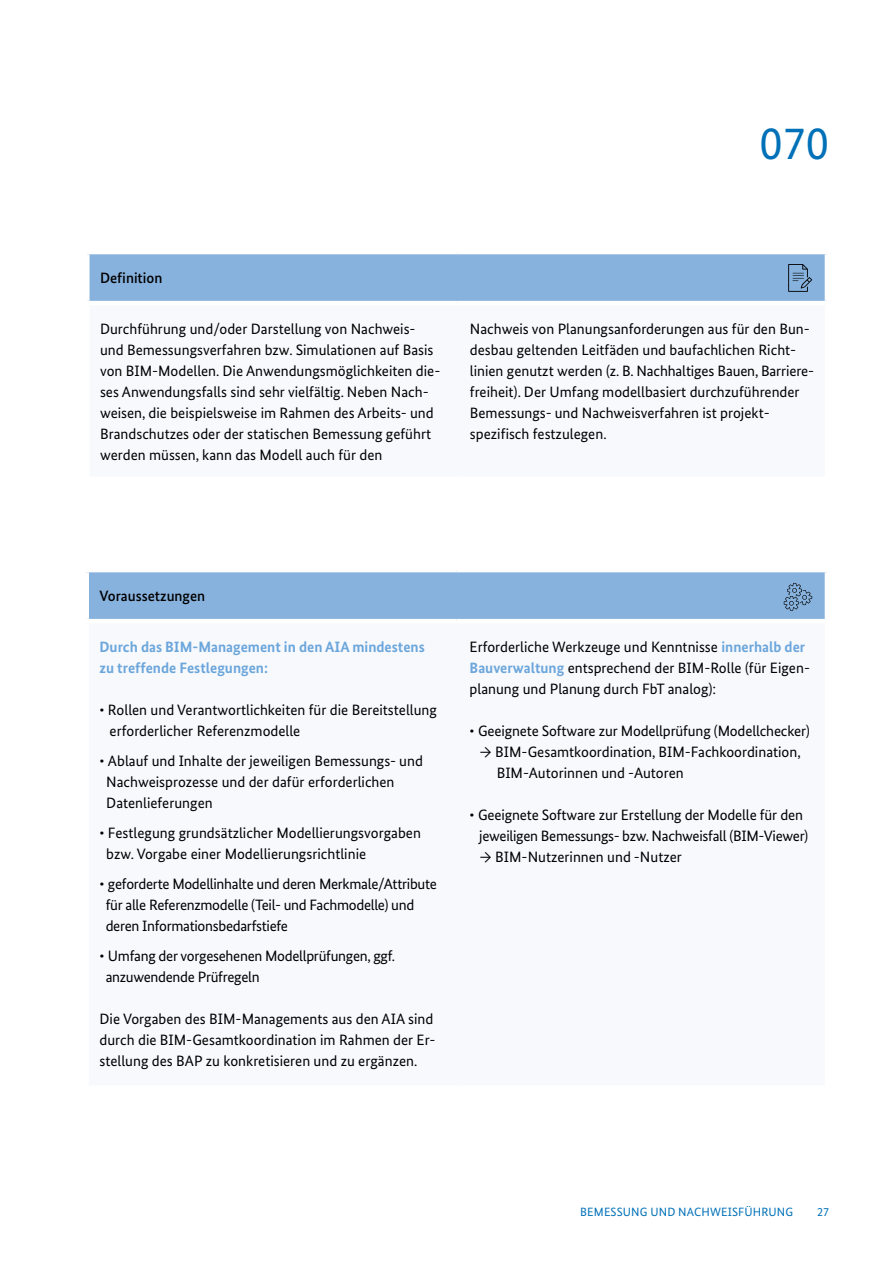
<style>
.page{position:relative;width:893px;height:1263px;background:#fff}
.page>*{position:absolute;margin:0;border:0;box-sizing:border-box;transform-origin:0 0}
.t1{font:46.5px "Bundes Sans";color:#0071b8}
.t2{font:15px/21px "Bundes Sans";color:#000}
.t3{font:15px/21px "Bundes Sans";letter-spacing:-.02em;color:#000}
.t4{font:700 15px/21px "Bundes Sans";color:#6ca6db}
.t5{font:500 15px "Bundes Sans";color:#000}
.t6{font:12px "Bundes Sans";letter-spacing:.01em;color:#0071b8}
.s1{font-weight:700;color:#6ca6db}
</style>
<div class="page">
<div style="left:87px;top:252px;width:740px;height:51px;background:#87b2dd"></div>
<div style="left:85px;top:254px;width:5px;height:47px;background:#fff"></div>
<hr style="left:85px;top:250px;width:372px;height:4px;background:#fff">
<hr style="left:457px;top:250px;width:372px;height:4px;background:#fff">
<hr style="left:825px;top:254px;width:4px;height:47px;background:#fff">
<hr style="left:85px;top:301px;width:372px;height:4px;background:#fff">
<hr style="left:457px;top:301px;width:372px;height:4px;background:#fff">
<svg style="left:788px;top:264px;width:24px;height:28px"></svg>
<div style="left:87px;top:570px;width:740px;height:51px;background:#87b2dd"></div>
<div style="left:84px;top:572px;width:5px;height:47px;background:#fff"></div>
<hr style="left:84px;top:568px;width:373px;height:4px;background:#fff">
<hr style="left:457px;top:568px;width:372px;height:4px;background:#fff">
<hr style="left:825px;top:572px;width:4px;height:47px;background:#fff">
<hr style="left:84px;top:619px;width:373px;height:4px;background:#fff">
<hr style="left:457px;top:619px;width:372px;height:4px;background:#fff">
<svg style="left:784px;top:583px;width:28px;height:28px"></svg>
<h1 class="t1" style="left:759px;top:117px;width:71px">070</h1>
<p class="t5" style="left:100px;top:270px;width:64px">Definition</p>
<p class="t2" style="left:100px;top:318px;width:342px">Durchführung und/oder Darstellung von Nachweis&shy;und Bemessungsverfahren bzw. Simulationen auf Basis von BIM-Modellen. Die Anwendungsmöglichkeiten die&shy;ses Anwendungsfalls sind sehr vielfältig. Neben Nach&shy;weisen, die beispielsweise im Rahmen des Arbeits- und Brandschutzes oder der statischen Bemessung geführt werden müssen, kann das Modell auch für den</p>
<p class="t2" style="left:470px;top:318px;width:346px">Nachweis von Planungsanforderungen aus für den Bun&shy;desbau geltenden Leitfäden und baufachlichen Richt&shy;linien genutzt werden (z. B. Nachhaltiges Bauen, Barriere&shy;freiheit). Der Umfang modellbasiert durchzuführender Bemessungs- und Nachweisverfahren ist projekt&shy;spezifisch festzulegen.</p>
<p class="t5" style="left:99px;top:588px;width:107px">Voraussetzungen</p>
<p class="t4" style="left:99px;top:636px;width:327px">Durch das BIM-Management in den AIA mindestens zu treffende Festlegungen:</p>
<p class="t2" style="left:110px;top:699px;width:329px;text-indent:-10px">• Rollen und Verantwortlichkeiten für die Bereitstellung erforderlicher Referenzmodelle</p>
<p class="t2" style="left:106px;top:750px;width:318px;text-indent:-7px">• Ablauf und Inhalte der jeweiligen Bemessungs- und<br>Nachweisprozesse und der dafür erforderlichen<br>Datenlieferungen</p>
<p class="t2" style="left:106px;top:822px;width:316px;text-indent:-7px">• Festlegung grundsätzlicher Modellierungsvorgaben bzw. Vorgabe einer Modellierungsrichtlinie</p>
<p class="t3" style="left:106px;top:873px;width:333px;text-indent:-6px">• geforderte Modellinhalte und deren Merkmale/Attribute für alle Referenzmodelle (Teil- und Fachmodelle) und deren Informationsbedarfstiefe</p>
<p class="t3" style="left:106px;top:945px;width:291px;text-indent:-6px">• Umfang der vorgesehenen Modellprüfungen, ggf. anzuwendende Prüfregeln</p>
<p class="t2" style="left:99px;top:1008px;width:337px">Die Vorgaben des BIM-Managements aus den AIA sind durch die BIM-Gesamtkoordination im Rahmen der Er&shy;stellung des BAP zu konkretisieren und zu ergänzen.</p>
<p class="t2" style="left:470px;top:636px;width:342px">Erforderliche Werkzeuge und Kenntnisse <span class="s1">innerhalb der<br>Bauverwaltung</span> entsprechend der BIM-Rolle (für Eigen&shy;planung und Planung durch FbT analog):</p>
<p class="t2" style="left:470px;top:720px;width:342px">• Geeignete Software zur Modellprüfung (Modellchecker)</p>
<p class="t2" style="left:497px;top:741px;width:306px;text-indent:-17px">→ BIM-Gesamtkoordination, BIM-Fachkoordination,<br>BIM-Autorinnen und -Autoren</p>
<p class="t3" style="left:479px;top:804px;width:330px;text-indent:-10px">• Geeignete Software zur Erstellung der Modelle für den jeweiligen Bemessungs- bzw. Nachweisfall (BIM-Viewer)</p>
<p class="t2" style="left:480px;top:846px;width:204px">→ BIM-Nutzerinnen und -Nutzer</p>
<p class="t6" style="left:580px;top:1205px;width:214px">BEMESSUNG UND NACHWEISFÜHRUNG</p>
<p class="t6" style="left:817px;top:1205px;width:13px">27</p>
</div>
